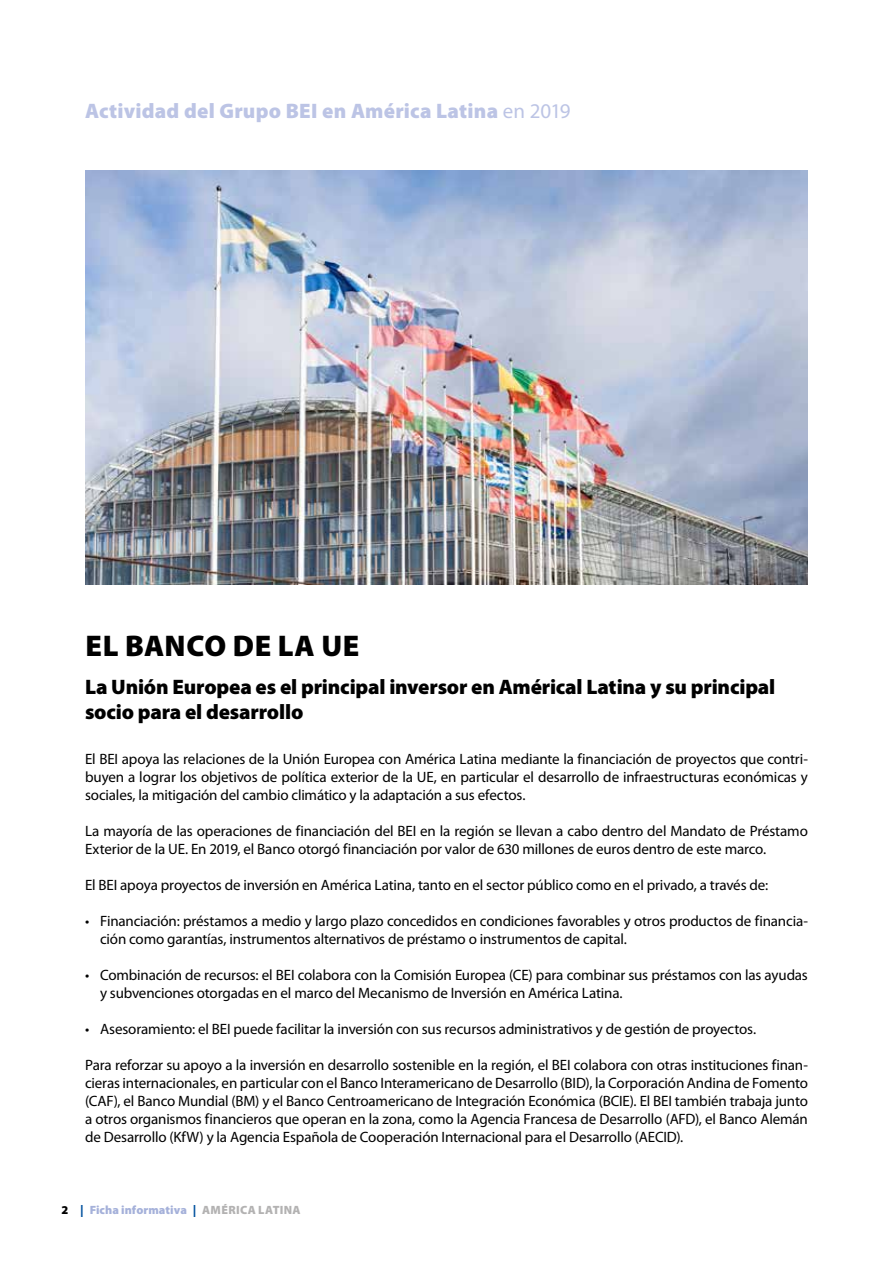
<style>
.page{position:relative;width:893px;height:1263px;background:#fff}
.page>*{position:absolute;margin:0;border:0;box-sizing:border-box;transform-origin:0 0}
.t1{font:900 30px "Myriad Pro";letter-spacing:.02em;color:#000}
.t2{font:900 21px/25.2px "Myriad Pro";letter-spacing:-.01em;color:#000}
.t3{font:900 21px "Myriad Pro";letter-spacing:.01em;color:#bcc4e5}
.t4{font:15px/18px "Myriad Pro";letter-spacing:-.01em;color:#000}
.t5{font:900 12px "Myriad Pro";letter-spacing:.005em;color:#a5b1da}
.s1{font-weight:400}
.s2{color:#000}
.s3{color:#00519e}
.s4{color:#b3b2b2}
</style>
<div class="page">
<img style="left:85px;top:170px;width:723px;height:414px">
<h2 class="t3" style="left:85px;top:99px;width:487px">Actividad del Grupo BEI en América Latina <span class="s1">en 2019</span></h2>
<h1 class="t1" style="left:85px;top:629px;width:276px">EL BANCO DE LA UE</h1>
<h2 class="t2" style="left:85px;top:675px;width:692px">La Unión Europea es el principal inversor en Américal Latina y su principal socio para el desarrollo</h2>
<p class="t4" style="left:85px;top:750px;width:724px;text-align:justify">El BEI apoya las relaciones de la Unión Europea con América Latina mediante la financiación de proyectos que contri&shy;buyen a lograr los objetivos de política exterior de la UE, en particular el desarrollo de infraestructuras económicas y sociales, la mitigación del cambio climático y la adaptación a sus efectos.</p>
<p class="t4" style="left:85px;top:822px;width:724px">La mayoría de las operaciones de financiación del BEI en la región se llevan a cabo dentro del Mandato de Préstamo<br>Exterior de la UE. En 2019, el Banco otorgó financiación por valor de 630 millones de euros dentro de este marco.</p>
<p class="t4" style="left:85px;top:876px;width:685px">El BEI apoya proyectos de inversión en América Latina, tanto en el sector público como en el privado, a través de:</p>
<p class="t4" style="left:100px;top:912px;width:709px;text-indent:-15px">• Financiación: préstamos a medio y largo plazo concedidos en condiciones favorables y otros productos de financia&shy;ción como garantías, instrumentos alternativos de préstamo o instrumentos de capital.</p>
<p class="t4" style="left:100px;top:966px;width:709px;text-indent:-15px">• Combinación de recursos: el BEI colabora con la Comisión Europea (CE) para combinar sus préstamos con las ayudas y subvenciones otorgadas en el marco del Mecanismo de Inversión en América Latina.</p>
<p class="t4" style="left:85px;top:1020px;width:673px">• Asesoramiento: el BEI puede facilitar la inversión con sus recursos administrativos y de gestión de proyectos.</p>
<p class="t4" style="left:85px;top:1056px;width:724px;text-align:justify">Para reforzar su apoyo a la inversión en desarrollo sostenible en la región, el BEI colabora con otras instituciones finan&shy;cieras internacionales, en particular con el Banco Interamericano de Desarrollo (BID), la Corporación Andina de Fomento (CAF), el Banco Mundial (BM) y el Banco Centroamericano de Integración Económica (BCIE). El BEI también trabaja junto a otros organismos financieros que operan en la zona, como la Agencia Francesa de Desarrollo (AFD), el Banco Alemán de Desarrollo (KfW) y la Agencia Española de Cooperación Internacional para el Desarrollo (AECID).</p>
<p class="t5" style="left:62px;top:1203px;width:240px"><span class="s2">2</span> <span class="s3">|</span> Ficha informativa <span class="s3">|</span> <span class="s4">AMÉRICA LATINA</span></p>
</div>
